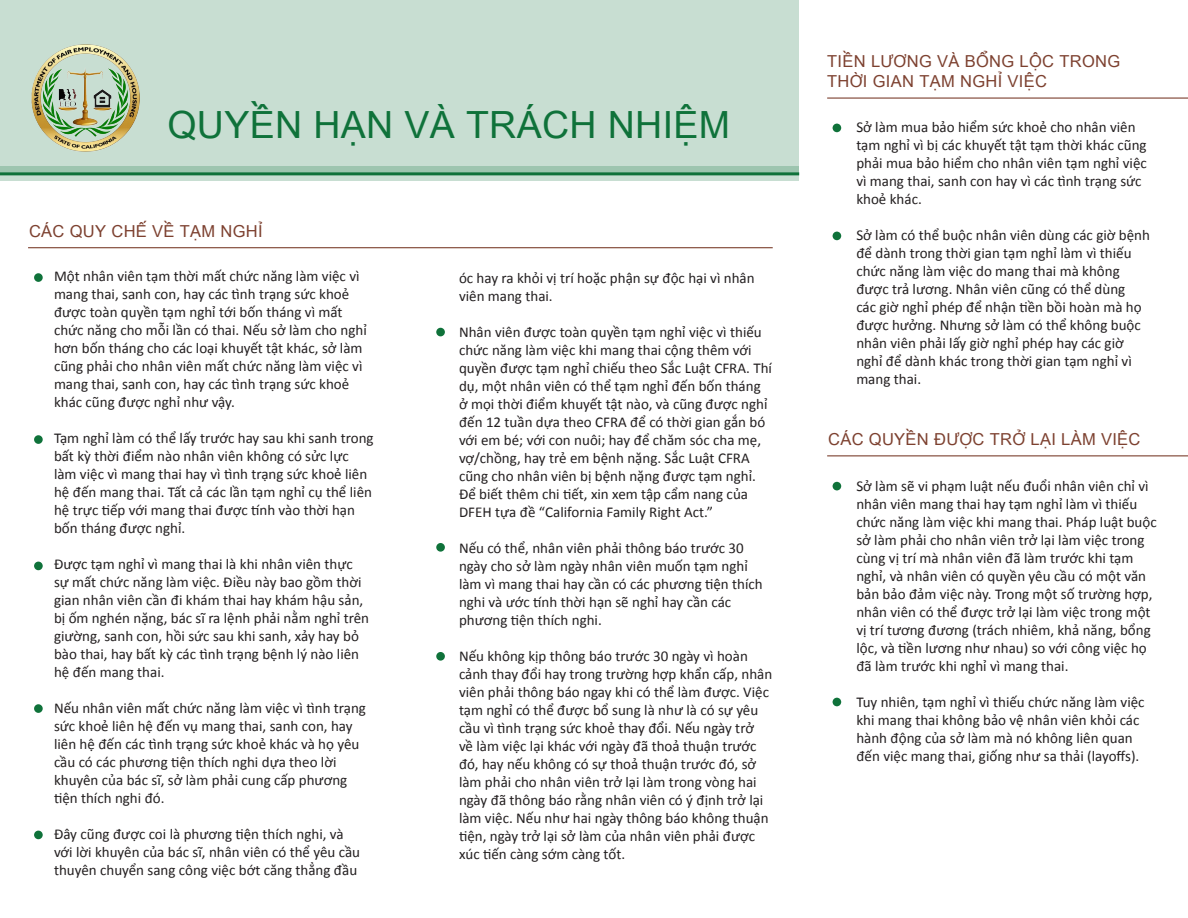
<style>
.page{position:relative;width:1188px;height:918px;background:#fff}
.page>*{position:absolute;margin:0;border:0;box-sizing:border-box;transform-origin:0 0}
.t1{font:37.5px "Arial Unicode MS";letter-spacing:.01em;color:#0f723a}
.t2{font:16.5px/19.8px "Arial Unicode MS";letter-spacing:.02em;color:#7d4130}
.t3{font:15px/18px "Calibri";color:#231f20}
</style>
<div class="page">
<svg style="left:0;top:175px;width:799px;height:6px;background:#bcd7c8"></svg>
<div style="left:0;top:0;width:799px;height:173px;background:#c8ded2"></div>
<hr style="left:0;top:172px;width:799px;height:3px;background:#0f723a">
<hr style="left:827px;top:98px;width:361px;height:1px;background:#7d4130">
<hr style="left:28px;top:247px;width:745px;height:1px;background:#7d4130">
<hr style="left:827px;top:455px;width:361px;height:1px;background:#7d4130">
<div style="left:34px;top:273px;width:9px;height:9px;background:#0f723a;border-radius:50%"></div>
<div style="left:34px;top:435px;width:9px;height:9px;background:#0f723a;border-radius:50%"></div>
<div style="left:34px;top:562px;width:9px;height:8px;background:#0f723a;border-radius:50%"></div>
<div style="left:34px;top:704px;width:9px;height:9px;background:#0f723a;border-radius:50%"></div>
<div style="left:34px;top:831px;width:9px;height:8px;background:#0f723a;border-radius:50%"></div>
<div style="left:436px;top:652px;width:9px;height:9px;background:#0f723a;border-radius:50%"></div>
<div style="left:833px;top:124px;width:8px;height:8px;background:#0f723a;border-radius:50%"></div>
<div style="left:833px;top:232px;width:8px;height:8px;background:#0f723a;border-radius:50%"></div>
<div style="left:833px;top:482px;width:8px;height:8px;background:#0f723a;border-radius:50%"></div>
<div style="left:833px;top:698px;width:8px;height:8px;background:#0f723a;border-radius:50%"></div>
<div style="left:436px;top:543px;width:9px;height:9px;background:#0f723a;border-radius:50%"></div>
<div style="left:436px;top:328px;width:9px;height:8px;background:#0f723a;border-radius:50%"></div>
<img style="left:31px;top:44px;width:108px;height:108px">
<p class="t1" style="left:167px;top:98px;width:564px">QUYỀN HẠN VÀ TRÁCH NHIỆM</p>
<p class="t2" style="left:29px;top:221px;width:235px">CÁC QUY CHẾ VỀ TẠM NGHỈ</p>
<p class="t3" style="left:54px;top:267px;width:314px">Một nhân viên tạm thời mất chức năng làm việc vì mang thai, sanh con, hay các tình trạng sức khoẻ được toàn quyền tạm nghỉ tới bốn tháng vì mất chức năng cho mỗi lần có thai. Nếu sở làm cho nghỉ hơn bốn tháng cho các loại khuyết tật khác, sở làm cũng phải cho nhân viên mất chức năng làm việc vì mang thai, sanh con, hay các tình trạng sức khoẻ khác cũng được nghỉ như vậy.</p>
<p class="t3" style="left:54px;top:429px;width:321px">Tạm nghỉ làm có thể lấy trước hay sau khi sanh trong bất kỳ thời điểm nào nhân viên không có sửc lực làm việc vì mang thai hay vì tình trạng sức khoẻ liên hệ đến mang thai. Tất cả các lần tạm nghỉ cụ thể liên hệ trực tiếp với mang thai được tính vào thời hạn bốn tháng được nghỉ.</p>
<p class="t3" style="left:54px;top:555px;width:317px">Được tạm nghỉ vì mang thai là khi nhân viên thực sự mất chức năng làm việc. Điều này bao gồm thời gian nhân viên cần đi khám thai hay khám hậu sản, bị ốm nghén nặng, bác sĩ ra lệnh phải nằm nghỉ trên giường, sanh con, hồi sức sau khi sanh, xảy hay bỏ bào thai, hay bất kỳ các tình trạng bệnh lý nào liên hệ đến mang thai.</p>
<p class="t3" style="left:54px;top:699px;width:314px">Nếu nhân viên mất chức năng làm việc vì tình trạng sức khoẻ liên hệ đến vụ mang thai, sanh con, hay liên hệ đến các tình trạng sức khoẻ khác và họ yêu cầu có các phương tiện thích nghi dựa theo lời khuyên của bác sĩ, sở làm phải cung cấp phương tiện thích nghi đó.</p>
<p class="t3" style="left:54px;top:825px;width:308px">Đây cũng được coi là phương tiện thích nghi, và với lời khuyên của bác sĩ, nhân viên có thể yêu cầu thuyên chuyển sang công việc bớt căng thẳng đầu</p>
<p class="t3" style="left:459px;top:269px;width:297px">óc hay ra khỏi vị trí hoặc phận sự độc hại vì nhân viên mang thai.</p>
<p class="t3" style="left:459px;top:323px;width:314px">Nhân viên được toàn quyền tạm nghỉ việc vì thiếu chức năng làm việc khi mang thai cộng thêm với quyền được tạm nghỉ chiếu theo Sắc Luật CFRA. Thí dụ, một nhân viên có thể tạm nghỉ đến bốn tháng ở mọi thời điểm khuyết tật nào, và cũng được nghỉ đến 12 tuần dựa theo CFRA để có thời gian gắn bó với em bé; với con nuôi; hay để chăm sóc cha mẹ, vợ/chồng, hay trẻ em bệnh nặng. Sắc Luật CFRA cũng cho nhân viên bị bệnh nặng được tạm nghỉ.<br>Để biết thêm chi tiết, xin xem tập cẩm nang của DFEH tựa đề “California Family Right Act.”</p>
<p class="t3" style="left:459px;top:539px;width:305px">Nếu có thể, nhân viên phải thông báo trước 30 ngày cho sở làm ngày nhân viên muốn tạm nghỉ làm vì mang thai hay cần có các phương tiện thích nghi và ước tính thời hạn sẽ nghỉ hay cần các phương tiện thích nghi.</p>
<p class="t3" style="left:459px;top:647px;width:315px">Nếu không kịp thông báo trước 30 ngày vì hoàn cảnh thay đổi hay trong trường hợp khẩn cấp, nhân viên phải thông báo ngay khi có thể làm được. Việc tạm nghỉ có thể được bổ sung là như là có sự yêu cầu vì tình trạng sức khoẻ thay đổi. Nếu ngày trở<br>về làm việc lại khác với ngày đã thoả thuận trước đó, hay nếu không có sự thoả thuận trước đó, sở làm phải cho nhân viên trở lại làm trong vòng hai ngày đã thông báo rằng nhân viên có ý định trở lại làm việc. Nếu như hai ngày thông báo không thuận tiện, ngày trở lại sở làm của nhân viên phải được xúc tiến càng sớm càng tốt.</p>
<p class="t2" style="left:827px;top:51px;width:295px">TIỀN LƯƠNG VÀ BỔNG LỘC TRONG<br>THỜI GIAN TẠM NGHỈ VIỆC</p>
<p class="t3" style="left:856px;top:118px;width:292px">Sở làm mua bảo hiểm sức khoẻ cho nhân viên tạm nghỉ vì bị các khuyết tật tạm thời khác cũng phải mua bảo hiểm cho nhân viên tạm nghỉ việc vì mang thai, sanh con hay vì các tình trạng sức khoẻ khác.</p>
<p class="t3" style="left:856px;top:226px;width:295px">Sở làm có thể buộc nhân viên dùng các giờ bệnh để dành trong thời gian tạm nghỉ làm vì thiếu chức năng làm việc do mang thai mà không được trả lương. Nhân viên cũng có thể dùng<br>các giờ nghỉ phép để nhận tiền bồi hoàn mà họ được hưởng. Nhưng sở làm có thể không buộc nhân viên phải lấy giờ nghỉ phép hay các giờ nghỉ để dành khác trong thời gian tạm nghỉ vì mang thai.</p>
<p class="t2" style="left:828px;top:429px;width:314px">CÁC QUYỀN ĐƯỢC TRỞ LẠI LÀM VIỆC</p>
<p class="t3" style="left:856px;top:477px;width:302px">Sở làm sẽ vi phạm luật nếu đuổi nhân viên chỉ vì nhân viên mang thai hay tạm nghỉ làm vì thiếu chức năng làm việc khi mang thai. Pháp luật buộc sở làm phải cho nhân viên trở lại làm việc trong cùng vị trí mà nhân viên đã làm trước khi tạm nghỉ, và nhân viên có quyền yêu cầu có một văn bản bảo đảm việc này. Trong một số trường hợp, nhân viên có thể được trở lại làm việc trong một vị trí tương đương (trách nhiêm, khả năng, bổng lộc, và tiền lương như nhau) so với công việc họ đã làm trước khi nghỉ vì mang thai.</p>
<p class="t3" style="left:856px;top:693px;width:290px">Tuy nhiên, tạm nghỉ vì thiếu chức năng làm việc khi mang thai không bảo vệ nhân viên khỏi các hành động của sở làm mà nó không liên quan</p>
<p class="t3" style="left:856px;top:747px;width:285px">đến việc mang thai, giống như sa thải (layoffs).</p>
</div>
